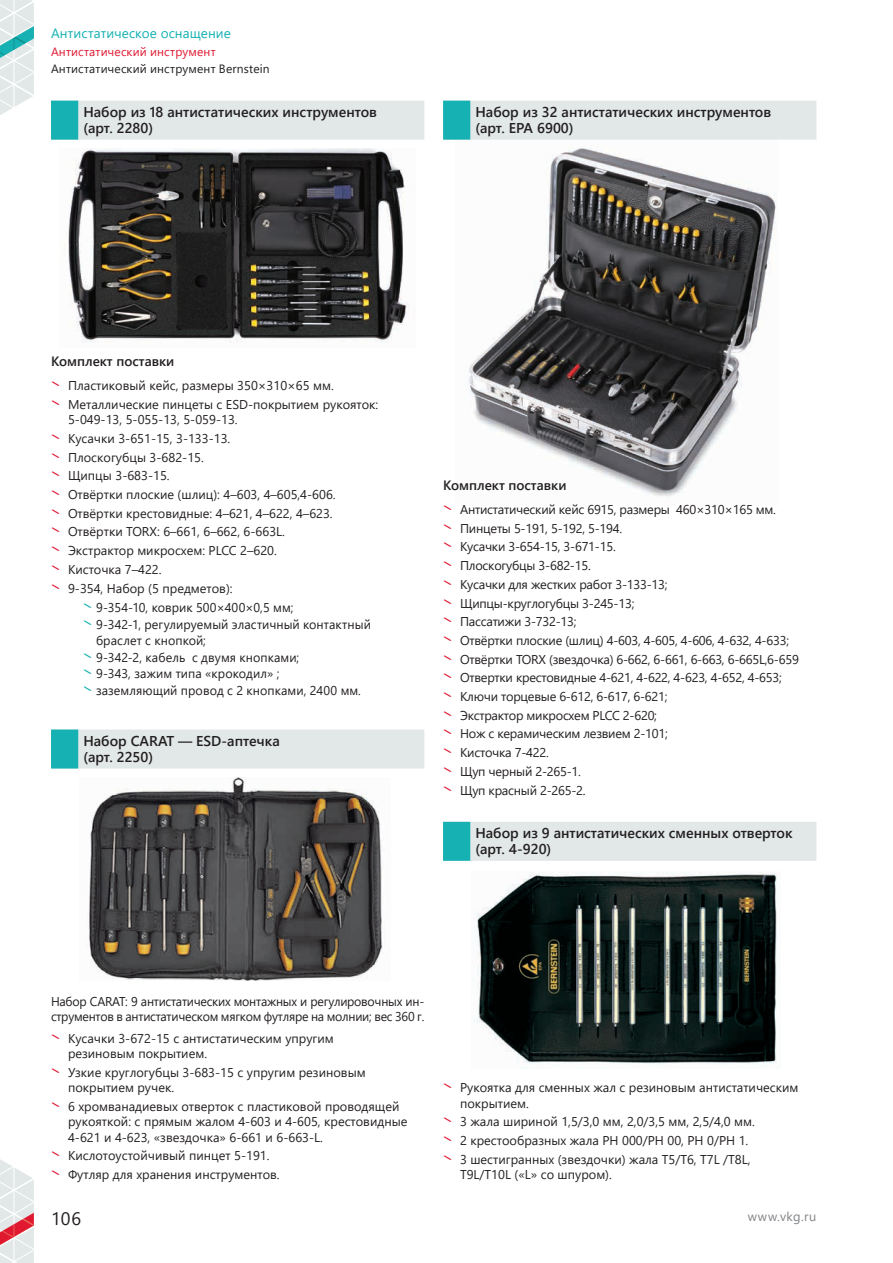
<style>
.page{position:relative;width:893px;height:1263px;background:#fff}
.page>*{position:absolute;margin:0;border:0;box-sizing:border-box;transform-origin:0 0}
.t1{font:18px "Segoe UI";color:#231f20}
.t2{font:600 14.25px/16.5px "Segoe UI";color:#231f20}
.t3{font:600 13.5px "Segoe UI";color:#231f20}
.t4{font:13.5px "Segoe UI";letter-spacing:.005em;color:#16b1b2}
.t5{font:12.75px/18.8px "Segoe UI";color:#231f20}
.t6{font:12.75px/18.8px "Segoe UI";letter-spacing:-.02em;color:#231f20}
.t7{font:12.75px "Segoe UI";letter-spacing:.045em;color:#808285}
.t8{font:12px "Segoe UI";letter-spacing:.015em;color:#231f20}
.t9{font:12px "Segoe UI";letter-spacing:.015em;color:#e01931}
.s1{font-family:"Typeface";font-size:16.5px;color:#e01931}
.s2{font-family:"Typeface";font-size:16.5px;color:#16b1b2}
</style>
<div class="page">
<img style="left:469px;top:147px;width:307px;height:350px">
<img style="left:64px;top:148px;width:345px;height:195px">
<div style="left:51px;top:101px;width:373px;height:39px;background:#e1e8e7"></div>
<div style="left:51px;top:101px;width:27px;height:39px;background:#16b1b2"></div>
<div style="left:443px;top:822px;width:373px;height:39px;background:#e1e8e7"></div>
<div style="left:443px;top:822px;width:27px;height:39px;background:#16b1b2"></div>
<img style="left:89px;top:777px;width:294px;height:204px">
<div style="left:51px;top:729px;width:373px;height:39px;background:#e1e8e7"></div>
<div style="left:51px;top:729px;width:27px;height:39px;background:#16b1b2"></div>
<img style="left:474px;top:872px;width:303px;height:192px">
<div style="left:443px;top:101px;width:373px;height:39px;background:#e1e8e7"></div>
<div style="left:443px;top:101px;width:27px;height:39px;background:#16b1b2"></div>
<svg style="left:0;top:0;width:34px;height:115px"></svg>
<svg style="left:0;top:1159px;width:34px;height:104px"></svg>
<p class="t4" style="left:51px;top:21px;width:181px">Антистатическое оснащение</p>
<p class="t9" style="left:51px;top:40px;width:166px">Антистатический инструмент</p>
<p class="t8" style="left:51px;top:57px;width:220px">Антистатический инструмент Bernstein</p>
<p class="t2" style="left:83px;top:102px;width:295px">Набор из 18 антистатических инструментов (арт. 2280)</p>
<p class="t2" style="left:475px;top:102px;width:297px">Набор из 32 антистатических инструментов (арт. EPA 6900)</p>
<p class="t3" style="left:51px;top:349px;width:125px">Комплект поставки</p>
<p class="t5" style="left:51px;top:375px;width:329px"><span class="s1">#</span> Пластиковый кейс, размеры 350×310×65 мм.<br><span class="s1">#</span> Металлические пинцеты с ESD-покрытием рукояток:</p>
<p class="t5" style="left:51px;top:409px;width:286px;text-indent:17px">5-049-13, 5-055-13, 5-059-13.<br><span class="s1">#</span> Кусачки 3-651-15, 3-133-13.<br><span class="s1">#</span> Плоскогубцы 3-682-15.<br><span class="s1">#</span> Щипцы 3-683-15.<br><span class="s1">#</span> Отвёртки плоские (шлиц): 4–603, 4–605,4-606. <span class="s1">#</span> Отвёртки крестовидные: 4–621, 4–622, 4–623. <span class="s1">#</span> Отвёртки TORX: 6–661, 6–662, 6-663L.<br><span class="s1">#</span> Экстрактор микросхем: PLCC 2–620.<br><span class="s1">#</span> Кисточка 7–422.<br><span class="s1">#</span> 9-354, Набор (5 предметов):</p>
<p class="t5" style="left:83px;top:597px;width:212px"><span class="s2">#</span> 9-354-10, коврик 500×400×0,5 мм;</p>
<p class="t5" style="left:83px;top:614px;width:289px"><span class="s2">#</span> 9-342-1, регулируемый эластичный контактный</p>
<p class="t5" style="left:96px;top:630px;width:111px">браслет с кнопкой;</p>
<p class="t5" style="left:83px;top:647px;width:218px"><span class="s2">#</span> 9-342-2, кабель с двумя кнопками;</p>
<p class="t5" style="left:83px;top:663px;width:198px"><span class="s2">#</span> 9-343, зажим типа «крокодил» ;</p>
<p class="t5" style="left:83px;top:680px;width:279px"><span class="s2">#</span> заземляющий провод с 2 кнопками, 2400 мм.</p>
<p class="t2" style="left:83px;top:731px;width:198px">Набор CARAT — ESD-аптечка (арт. 2250)</p>
<p class="t3" style="left:443px;top:473px;width:125px">Комплект поставки</p>
<p class="t6" style="left:443px;top:499px;width:357px"><span class="s1">#</span> Антистатический кейс 6915, размеры 460×310×165 мм.<br><span class="s1">#</span> Пинцеты 5-191, 5-192, 5-194.<br><span class="s1">#</span> Кусачки 3-654-15, 3-671-15.<br><span class="s1">#</span> Плоскогубцы 3-682-15.<br><span class="s1">#</span> Кусачки для жестких работ 3-133-13;<br><span class="s1">#</span> Щипцы-круглогубцы 3-245-13;<br><span class="s1">#</span> Пассатижи 3-732-13;<br><span class="s1">#</span> Отвёртки плоские (шлиц) 4-603, 4-605, 4-606, 4-632, 4-633; <span class="s1">#</span> Отвёртки TORX (звездочка) 6-662, 6-661, 6-663, 6-665L,6-659 <span class="s1">#</span> Отвертки крестовидные 4-621, 4-622, 4-623, 4-652, 4-653;<br><span class="s1">#</span> Ключи торцевые 6-612, 6-617, 6-621;<br><span class="s1">#</span> Экстрактор микросхем PLCC 2-620;<br><span class="s1">#</span> Нож с керамическим лезвием 2-101;<br><span class="s1">#</span> Кисточка 7-422.<br><span class="s1">#</span> Щуп черный 2-265-1.<br><span class="s1">#</span> Щуп красный 2-265-2.</p>
<p class="t2" style="left:475px;top:823px;width:319px">Набор из 9 антистатических сменных отверток (арт. 4-920)</p>
<p class="t6" style="left:51px;top:993px;width:375px;line-height:15.3px">Набор CARAT: 9 антистатических монтажных и регулировочных ин&shy;струментов в антистатическом мягком футляре на молнии; вес 360 г.</p>
<p class="t5" style="left:68px;top:1030px;width:267px;line-height:15.3px;text-indent:-17px"><span class="s1">#</span> Кусачки 3-672-15 с антистатическим упругим резиновым покрытием.</p>
<p class="t5" style="left:68px;top:1064px;width:299px;line-height:15.3px;text-indent:-17px"><span class="s1">#</span> Узкие круглогубцы 3-683-15 с упругим резиновым покрытием ручек.</p>
<p class="t5" style="left:68px;top:1098px;width:341px;line-height:15.3px;text-indent:-17px"><span class="s1">#</span> 6 хромванадиевых отверток с пластиковой проводящей рукояткой: с прямым жалом 4-603 и 4-605, крестовидные<br>4-621 и 4-623, «звездочка» 6-661 и 6-663-L.</p>
<p class="t5" style="left:51px;top:1145px;width:230px"><span class="s1">#</span> Кислотоустойчивый пинцет 5-191. <span class="s1">#</span> Футляр для хранения инструментов.</p>
<p class="t5" style="left:460px;top:1079px;width:340px;line-height:15.3px;text-indent:-17px"><span class="s1">#</span> Рукоятка для сменных жал с резиновым антистатическим покрытием.</p>
<p class="t5" style="left:443px;top:1111px;width:313px"><span class="s1">#</span> 3 жала шириной 1,5/3,0 мм, 2,0/3,5 мм, 2,5/4,0 мм. <span class="s1">#</span> 2 крестообразных жала PH 000/PH 00, PH 0/PH 1. <span class="s1">#</span> 3 шестигранных (звездочки) жала T5/T6, T7L /T8L,</p>
<p class="t5" style="left:460px;top:1164px;width:153px">T9L/T10L («L» со шпуром).</p>
<h1 class="t1" style="left:51px;top:1202px;width:32px">106</h1>
<p class="t7" style="left:748px;top:1205px;width:70px">www.vkg.ru</p>
</div>
